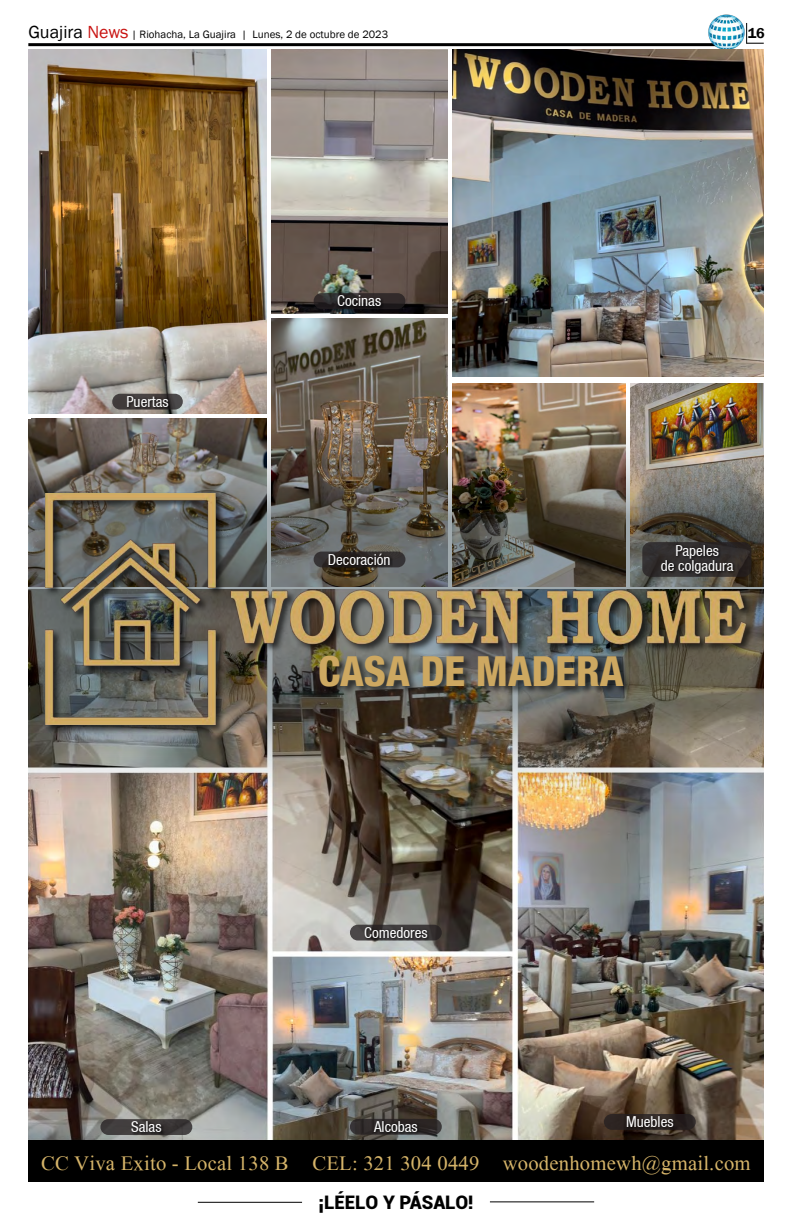
<style>
.page{position:relative;width:792px;height:1224px;background:#fff}
.page>*{position:absolute;margin:0;border:0;box-sizing:border-box;transform-origin:0 0}
.t1{font:800 condensed 41.3px "Helvetica 87";color:#cda861}
.t2{font:20.7px "Mongolian Baiti";letter-spacing:.01em;color:#d6b469}
.t3{font:900 18.7px "Roboto";color:#000}
.t4{font:condensed 15.2px/15px "Helvetica 57";color:#fff;text-align:center}
.t5{font:600 14.7px "Franklin Gothic";color:#000}
.t6{font:11px "Franklin Gothic";color:#000}
.s1{font-size:18px}
.s2{font-size:18px;color:#c91311}
</style>
<div class="page">
<hr style="left:198px;top:1202px;width:104px;height:1px;background:#000">
<hr style="left:490px;top:1201px;width:104px;height:1px;background:#000">
<hr style="left:28px;top:43px;width:688px;height:3px;background:#000">
<img style="left:708px;top:14px;width:37px;height:36px">
<svg style="left:746px;top:23px;width:18px;height:21px"></svg>
<img style="left:28px;top:821px;width:736px;height:319px">
<div style="left:28px;top:1140px;width:736px;height:41px;background:#000"></div>
<img style="left:28px;top:50px;width:239px;height:353px">
<img style="left:272px;top:50px;width:176px;height:264px">
<img style="left:630px;top:383px;width:134px;height:20px">
<img style="left:272px;top:319px;width:176px;height:84px">
<img style="left:453px;top:50px;width:311px;height:326px">
<img style="left:453px;top:383px;width:172px;height:20px">
<img style="left:28px;top:403px;width:736px;height:418px">
<div style="left:44px;top:492px;width:711px;height:242px;background:#000;opacity:.65"></div>
<img style="left:45px;top:493px;width:702px;height:232px">
<div style="left:318px;top:654px;width:314px;height:42px;background:#000;opacity:.65"></div>
<svg style="left:112px;top:394px;width:71px;height:16px"></svg>
<svg style="left:314px;top:293px;width:91px;height:16px"></svg>
<svg style="left:314px;top:552px;width:91px;height:15px"></svg>
<svg style="left:350px;top:925px;width:92px;height:16px"></svg>
<div style="left:604px;top:1114px;width:92px;height:16px;background:#2b2321;border-radius:8px"></div>
<svg style="left:350px;top:1119px;width:92px;height:16px"></svg>
<svg style="left:100px;top:1119px;width:92px;height:16px"></svg>
<svg style="left:642px;top:542px;width:109px;height:35px"></svg>
<div style="left:126px;top:395px;width:45px;height:15px;background:#000;opacity:.75"></div>
<div style="left:337px;top:294px;width:47px;height:16px;background:#000;opacity:.75"></div>
<div style="left:328px;top:552px;width:65px;height:16px;background:#000;opacity:.75"></div>
<div style="left:363px;top:925px;width:67px;height:16px;background:#000;opacity:.75"></div>
<div style="left:626px;top:1115px;width:51px;height:16px;background:#000;opacity:.75"></div>
<div style="left:372px;top:1120px;width:49px;height:15px;background:#000;opacity:.75"></div>
<div style="left:130px;top:1120px;width:35px;height:16px;background:#000;opacity:.75"></div>
<div style="left:660px;top:544px;width:76px;height:33px;background:#000;opacity:.75"></div>
<p class="t6" style="left:28px;top:28px;width:361px"><span class="s1">Guajira</span> <span class="s2">News</span> | Riohacha, La Guajira | Lunes, 2 de octubre de 2023</p>
<p class="t5" style="left:748px;top:24px;width:19px">16</p>
<p class="t4" style="left:126px;top:394px;width:44px">Puertas</p>
<p class="t4" style="left:337px;top:293px;width:46px">Cocinas</p>
<p class="t4" style="left:328px;top:552px;width:64px">Decoración</p>
<h1 class="t1" style="left:318px;top:646px;width:307px">CASA DE MADERA</h1>
<p class="t4" style="left:661px;top:543px;width:74px">Papeles<br>de colgadura</p>
<p class="t4" style="left:364px;top:925px;width:65px">Comedores</p>
<p class="t4" style="left:131px;top:1119px;width:32px">Salas</p>
<p class="t4" style="left:374px;top:1119px;width:45px">Alcobas</p>
<p class="t4" style="left:626px;top:1114px;width:49px">Muebles</p>
<h2 class="t2" style="left:41px;top:1152px;width:711px">CC Viva Exito - Local 138 B CEL: 321 304 0449 woodenhomewh@gmail.com</h2>
<p class="t3" style="left:318px;top:1189px;width:157px">¡LÉELO Y PÁSALO!</p>
</div>
